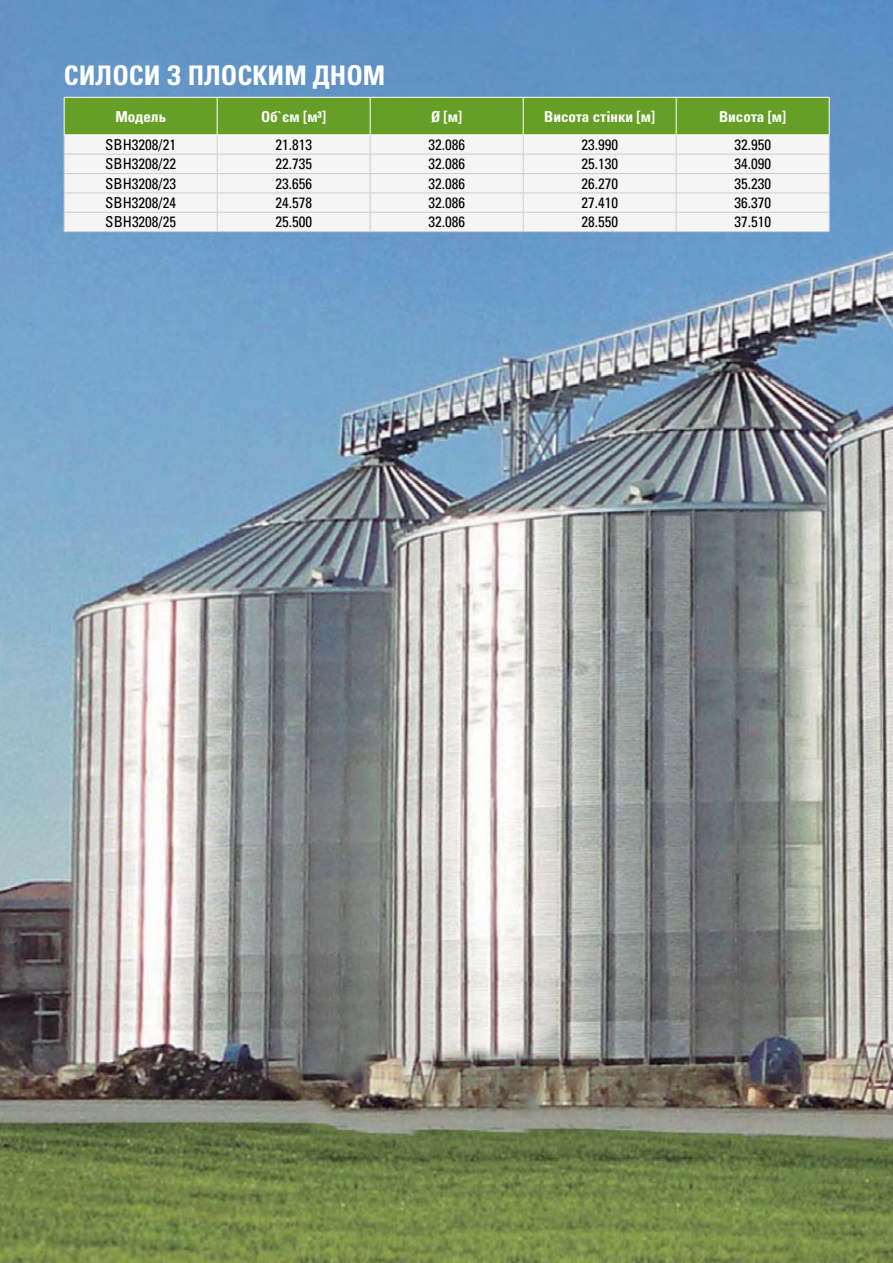
<style>
.page{position:relative;width:893px;height:1263px;background:#fff}
.page>*{position:absolute;margin:0;border:0;box-sizing:border-box;transform-origin:0 0}
.t1{font:27px "Univers LTCYR 67 Bold Cond";color:#fff}
.t2{font:condensed 15px "Univers LT Std";color:#000}
.t3{font:15px "Univers LTCYR 67 Bold Cond";color:#fff}
</style>
<div class="page">
<img style="left:0;top:0;width:893px;height:1263px">
<svg style="left:64px;top:98px;width:766px;height:133px"></svg>
<hr style="left:64px;top:231px;width:153px;height:1px;background:#ceced2">
<hr style="left:217px;top:231px;width:153px;height:1px;background:#ceced2">
<hr style="left:370px;top:231px;width:153px;height:1px;background:#ceced2">
<hr style="left:523px;top:231px;width:153px;height:1px;background:#ceced2">
<hr style="left:676px;top:231px;width:154px;height:1px;background:#ceced2">
<hr style="left:64px;top:97px;width:153px;height:1px;background:#fff">
<hr style="left:64px;top:98px;width:1px;height:36px;background:#fff">
<hr style="left:217px;top:97px;width:153px;height:1px;background:#fff">
<hr style="left:217px;top:98px;width:1px;height:36px;background:#fff">
<hr style="left:370px;top:97px;width:153px;height:1px;background:#fff">
<hr style="left:370px;top:98px;width:1px;height:36px;background:#fff">
<hr style="left:523px;top:97px;width:153px;height:1px;background:#fff">
<hr style="left:523px;top:98px;width:1px;height:36px;background:#fff">
<hr style="left:676px;top:97px;width:154px;height:1px;background:#fff">
<hr style="left:676px;top:98px;width:1px;height:36px;background:#fff">
<hr style="left:829px;top:98px;width:1px;height:36px;background:#fff">
<hr style="left:64px;top:134px;width:153px;height:1px;background:#fff">
<hr style="left:217px;top:134px;width:153px;height:1px;background:#fff">
<hr style="left:370px;top:134px;width:153px;height:1px;background:#fff">
<hr style="left:523px;top:134px;width:153px;height:1px;background:#fff">
<hr style="left:676px;top:134px;width:154px;height:1px;background:#fff">
<h1 class="t1" style="left:64px;top:59px;width:323px">СИЛОСИ З ПЛОСКИМ ДНОМ</h1>
<p class="t3" style="left:115px;top:108px;width:52px">Модель</p>
<p class="t3" style="left:261px;top:108px;width:67px">Об`єм [м³]</p>
<p class="t3" style="left:431px;top:108px;width:33px">Ø [м]</p>
<p class="t3" style="left:544px;top:108px;width:113px">Висота стінки [м]</p>
<p class="t3" style="left:719px;top:108px;width:69px">Висота [м]</p>
<p class="t2" style="left:105px;top:135px;width:72px">SBH3208/21</p>
<p class="t2" style="left:275px;top:135px;width:38px">21.813</p>
<p class="t2" style="left:428px;top:135px;width:38px">32.086</p>
<p class="t2" style="left:581px;top:135px;width:38px">23.990</p>
<p class="t2" style="left:734px;top:135px;width:38px">32.950</p>
<p class="t2" style="left:105px;top:154px;width:72px">SBH3208/22</p>
<p class="t2" style="left:275px;top:154px;width:38px">22.735</p>
<p class="t2" style="left:428px;top:154px;width:38px">32.086</p>
<p class="t2" style="left:581px;top:154px;width:38px">25.130</p>
<p class="t2" style="left:734px;top:154px;width:38px">34.090</p>
<p class="t2" style="left:105px;top:174px;width:72px">SBH3208/23</p>
<p class="t2" style="left:275px;top:174px;width:38px">23.656</p>
<p class="t2" style="left:428px;top:174px;width:38px">32.086</p>
<p class="t2" style="left:581px;top:174px;width:38px">26.270</p>
<p class="t2" style="left:734px;top:174px;width:38px">35.230</p>
<p class="t2" style="left:105px;top:193px;width:72px">SBH3208/24</p>
<p class="t2" style="left:275px;top:193px;width:38px">24.578</p>
<p class="t2" style="left:428px;top:193px;width:38px">32.086</p>
<p class="t2" style="left:581px;top:193px;width:38px">27.410</p>
<p class="t2" style="left:734px;top:193px;width:38px">36.370</p>
<p class="t2" style="left:105px;top:213px;width:72px">SBH3208/25</p>
<p class="t2" style="left:275px;top:213px;width:38px">25.500</p>
<p class="t2" style="left:428px;top:213px;width:38px">32.086</p>
<p class="t2" style="left:581px;top:213px;width:38px">28.550</p>
<p class="t2" style="left:734px;top:213px;width:38px">37.510</p>
</div>
